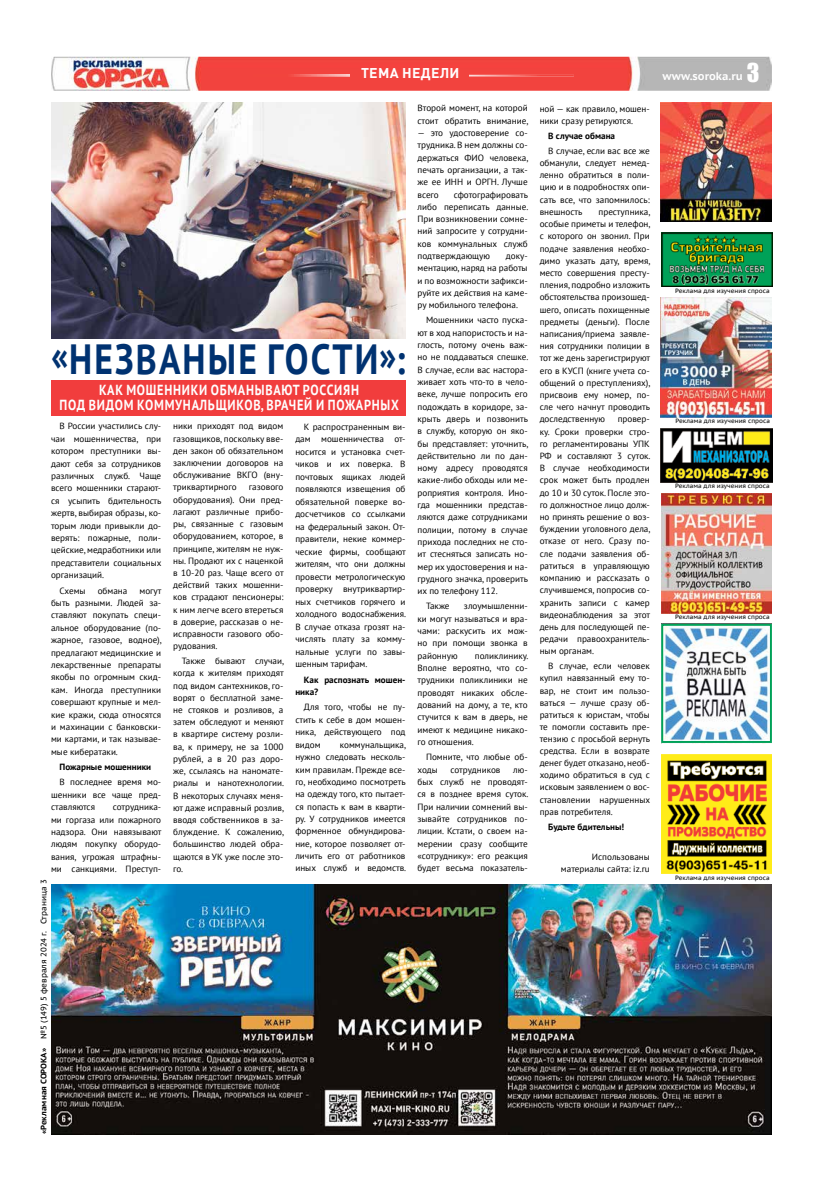
<style>
.page{position:relative;width:823px;height:1191px;background:#fff}
.page>*{position:absolute;margin:0;border:0;box-sizing:border-box;transform-origin:0 0}
.t1{font:700 42.1px "PT Sans";letter-spacing:.06em;color:#003271;scale:.84 1}
.t2{font:700 14.6px/14.6px "PT Sans";letter-spacing:.06em;color:#fff;text-align:center;scale:.84 1}
.t3{font:700 14px "DIN Pro";letter-spacing:.02em;color:#fff}
.t4{font:700 11px "PT Sans Caption";color:#fff}
.t5{font:9px/12.2px "PT Sans";color:#000;text-align:justify}
.t6{font:700 9px/12.5px "PT Sans";color:#000}
.t7{font:8px "PT Sans Caption";color:#000}
.t8{font:6.2px "PT Sans Caption";color:#000}
.s1{font-family:"Impact";font-weight:400;font-size:23.9px}
.s2{font-weight:700}
</style>
<div class="page">
<img style="left:51px;top:57px;width:720px;height:34px">
<img style="left:468px;top:75px;width:105px;height:1px">
<img style="left:253px;top:75px;width:96px;height:1px">
<img style="left:51px;top:884px;width:720px;height:250px">
<img style="left:661px;top:232px;width:110px;height:54px">
<img style="left:661px;top:754px;width:110px;height:119px">
<img style="left:660px;top:298px;width:111px;height:119px">
<img style="left:661px;top:493px;width:110px;height:120px">
<img style="left:51px;top:102px;width:354px;height:236px">
<div style="left:51px;top:381px;width:354px;height:35px;background:#f13d3d"></div>
<img style="left:663px;top:627px;width:105px;height:113px">
<div style="left:660px;top:624px;width:111px;height:119px;border:2px solid #00a158"></div>
<img style="left:660px;top:102px;width:111px;height:119px">
<img style="left:660px;top:428px;width:111px;height:55px">
<h3 class="t3" style="left:361px;top:62px;width:100px">ТЕМА НЕДЕЛИ</h3>
<p class="t4" style="left:662px;top:68px;width:98px">www.soroka.ru <span class="s1">3</span></p>
<h1 class="t1" style="left:51px;top:332px;width:423px">«НЕЗВАНЫЕ ГОСТИ»:</h1>
<h2 class="t2" style="left:59px;top:383px;width:405px">КАК МОШЕННИКИ ОБМАНЫВАЮТ РОССИЯН<br>ПОД ВИДОМ КОММУНАЛЬЩИКОВ, ВРАЧЕЙ И ПОЖАРНЫХ</h2>
<p class="t5" style="left:51px;top:420px;width:112px;text-indent:9px">В России участились слу&shy;чаи мошенничества, при котором преступники вы&shy;дают себя за сотрудников различных служб. Чаще всего мошенники старают&shy;ся усыпить бдительность жертв, выбирая образы, ко&shy;торым люди привыкли до&shy;верять: пожарные, поли&shy;цейские, медработники или представители социальных организаций.</p>
<p class="t5" style="left:60px;top:584px;width:28px">Схемы</p>
<p class="t5" style="left:98px;top:584px;width:31px">обмана</p>
<p class="t5" style="left:51px;top:584px;width:112px;text-indent:88px">могут быть разными. Людей за&shy;ставляют покупать специ&shy;альное оборудование (по&shy;жарное, газовое, водное), предлагают медицинские и лекарственные препараты якобы по огромным скид&shy;кам. Иногда преступники совершают крупные и мел&shy;кие кражи, сюда относятся и махинации с банковски&shy;ми картами, и так называе&shy;мые кибератаки.</p>
<p class="t6" style="left:60px;top:760px;width:93px">Пожарные мошенники</p>
<p class="t5" style="left:51px;top:775px;width:112px;text-indent:9px">В последнее время мо&shy;шенники все чаще пред&shy;ставляются</p>
<p class="t5" style="left:51px;top:800px;width:112px;text-indent:62px">сотрудника&shy;ми горгаза или пожарного надзора. Они навязывают людям покупку оборудо&shy;вания, угрожая штрафны&shy;ми санкциями. Преступ-</p>
<p class="t7" style="left:39px;top:1134px;width:256px;rotate:-90deg"><span class="s2">«Рекламная СОРОКА»</span> №5 (149) 5 февраля 2024 г. Страница 3</p>
<p class="t5" style="left:173px;top:420px;width:112px">ники приходят под видом газовщиков, поскольку вве&shy;ден закон об обязательном заключении договоров на обслуживание ВКГО (вну&shy;триквартирного</p>
<p class="t5" style="left:173px;top:481px;width:112px;text-indent:76px">газового оборудования). Они пред&shy;лагают различные прибо&shy;ры, связанные с газовым оборудованием, которое, в принципе, жителям не нуж&shy;ны. Продают их с наценкой в 10-20 раз. Чаще всего от действий таких мошенни&shy;ков страдают пенсионеры: к ним легче всего втереться в доверие, рассказав о не&shy;исправности газового обо&shy;рудования.</p>
<p class="t5" style="left:173px;top:655px;width:112px;text-indent:9px">Также бывают случаи, когда к жителям приходят под видом сантехников, го&shy;ворят о бесплатной заме&shy;не стояков и розливов, а затем обследуют и меняют в квартире систему розли&shy;ва, к примеру, не за 1000 рублей, а в 20 раз доро&shy;же, ссылаясь на наномате&shy;риалы и нанотехнологии.<br>В некоторых случаях меня&shy;ют даже исправный розлив, вводя собственников в за&shy;блуждение. К сожалению, большинство людей обра&shy;щаются в УК уже после это&shy;го.</p>
<p class="t5" style="left:295px;top:420px;width:112px;line-height:12.5px;text-indent:9px">К распространенным ви&shy;дам мошенничества от&shy;носится и установка счет&shy;чиков и их поверка. В почтовых ящиках людей появляются извещения об обязательной поверке во&shy;досчетчиков со ссылками на федеральный закон. От&shy;правители, некие коммер&shy;ческие фирмы, сообщают жителям, что они должны провести метрологическую проверку внутриквартир&shy;ных счетчиков горячего и холодного водоснабжения.<br>В случае отказа грозят на&shy;числять плату за комму&shy;нальные услуги по завы&shy;шенным тарифам.</p>
<p class="t6" style="left:295px;top:673px;width:112px;text-indent:9px">Как распознать мошен&shy;ника?</p>
<p class="t5" style="left:295px;top:700px;width:112px;line-height:12.5px;text-indent:9px">Для того, чтобы не пу&shy;стить к себе в дом мошен&shy;ника, действующего под видом</p>
<p class="t5" style="left:295px;top:738px;width:112px;text-indent:44px">коммунальщика, нужно следовать несколь&shy;ким правилам. Прежде все&shy;го, необходимо посмотреть на одежду того, кто пытает&shy;ся попасть к вам в кварти&shy;ру. У сотрудников имеется форменное обмундирова&shy;ние, которое позволяет от&shy;личить его от работников иных служб и ведомств.</p>
<p class="t5" style="left:417px;top:102px;width:112px">Второй момент, на которой стоит обратить внимание,</p>
<p class="t5" style="left:417px;top:126px;width:112px">— это удостоверение со&shy;трудника. В нем должны со&shy;держаться ФИО человека, печать организации, а так&shy;же ее ИНН и ОРГН. Лучше всего</p>
<p class="t5" style="left:417px;top:188px;width:112px;text-indent:36px">сфотографировать либо переписать данные.<br>При возникновении сомне&shy;ний запросите у сотрудни&shy;ков коммунальных служб подтверждающую</p>
<p class="t5" style="left:417px;top:249px;width:112px;text-indent:88px">доку&shy;ментацию, наряд на работы и по возможности зафикси&shy;руйте их действия на каме&shy;ру мобильного телефона.</p>
<p class="t5" style="left:417px;top:314px;width:112px;text-indent:9px">Мошенники часто пуска&shy;ют в ход напористость и на&shy;глость, потому очень важ&shy;но не поддаваться спешке.<br>В случае, если вас настора&shy;живает хоть что-то в чело&shy;веке, лучше попросить его подождать в коридоре, за&shy;крыть дверь и позвонить в службу, которую он яко&shy;бы представляет: уточнить, действительно ли по дан&shy;ному адресу проводятся какие-либо обходы или ме&shy;роприятия контроля. Ино&shy;гда мошенники представ&shy;ляются даже сотрудниками полиции, потому в случае прихода последних не сто&shy;ит стесняться записать но&shy;мер их удостоверения и на&shy;грудного значка, проверить их по телефону 112.</p>
<p class="t5" style="left:426px;top:600px;width:25px">Также</p>
<p class="t5" style="left:417px;top:600px;width:112px;text-indent:46px">злоумышленни&shy;ки могут называться и вра&shy;чами: раскусить их мож&shy;но при помощи звонка в районную</p>
<p class="t5" style="left:417px;top:649px;width:112px;text-indent:57px">поликлинику.<br>Вполне вероятно, что со&shy;трудники поликлиники не проводят никаких обсле&shy;дований на дому, а те, кто стучится к вам в дверь, не имеют к медицине никако&shy;го отношения.</p>
<p class="t5" style="left:417px;top:750px;width:112px;text-indent:9px">Помните, что любые об&shy;ходы</p>
<p class="t5" style="left:417px;top:763px;width:112px;text-indent:96px">лю&shy;бых служб не проводят&shy;ся в позднее время суток.<br>При наличии сомнений вы&shy;зывайте сотрудников по&shy;лиции. Кстати, о своем на&shy;мерении сразу сообщите «сотруднику»: его реакция будет весьма показатель-</p>
<p class="t5" style="left:450px;top:763px;width:51px">сотрудников</p>
<p class="t5" style="left:539px;top:102px;width:112px">ной — как правило, мошен&shy;ники сразу ретируются.</p>
<p class="t6" style="left:548px;top:129px;width:68px">В случае обмана</p>
<p class="t5" style="left:539px;top:144px;width:112px;text-indent:9px">В случае, если вас все же обманули, следует немед&shy;ленно обратиться в поли&shy;цию и в подробностях опи&shy;сать все, что запомнилось: внешность</p>
<p class="t5" style="left:539px;top:205px;width:112px;text-indent:59px">преступника, особые приметы и телефон, с которого он звонил. При подаче заявления необхо&shy;димо указать дату, время, место совершения престу&shy;пления, подробно изложить обстоятельства произошед&shy;шего, описать похищенные предметы (деньги). После написания/приема заявле&shy;ния сотрудники полиции в тот же день зарегистрируют его в КУСП (книге учета со&shy;общений о преступлениях), присвоив ему номер, по&shy;сле чего начнут проводить доследственную</p>
<p class="t5" style="left:539px;top:413px;width:112px;text-indent:78px">провер&shy;ку. Сроки проверки стро&shy;го регламентированы УПК РФ и составляют 3 суток.<br>В случае необходимости срок может быть продлен до 10 и 30 суток. После это&shy;го должностное лицо долж&shy;но принять решение о воз&shy;буждении уголовного дела, отказе от него. Сразу по&shy;сле подачи заявления об&shy;ратиться в управляющую компанию и рассказать о случившемся, попросив со&shy;хранить записи с камер видеонаблюдения за этот день для последующей пе&shy;редачи правоохранитель&shy;ным органам.</p>
<p class="t5" style="left:539px;top:660px;width:112px;text-indent:9px">В случае, если человек купил навязанный ему то&shy;вар, не стоит им пользо&shy;ваться — лучше сразу об&shy;ратиться к юристам, чтобы те помогли составить пре&shy;тензию с просьбой вернуть средства. Если в возврате денег будет отказано, необ&shy;ходимо обратиться в суд с исковым заявлением о вос&shy;становлении нарушенных прав потребителя.</p>
<p class="t6" style="left:548px;top:820px;width:77px">Будьте бдительны!</p>
<p class="t5" style="left:560px;top:850px;width:90px;text-align:right">Использованы материалы сайта: iz.ru</p>
<p class="t8" style="left:674px;top:287px;width:96px">Реклама для изучения спроса</p>
<p class="t8" style="left:675px;top:417px;width:96px">Реклама для изучения спроса</p>
<p class="t8" style="left:674px;top:482px;width:96px">Реклама для изучения спроса</p>
<p class="t8" style="left:674px;top:613px;width:96px">Реклама для изучения спроса</p>
<p class="t8" style="left:674px;top:873px;width:96px">Реклама для изучения спроса</p>
</div>
